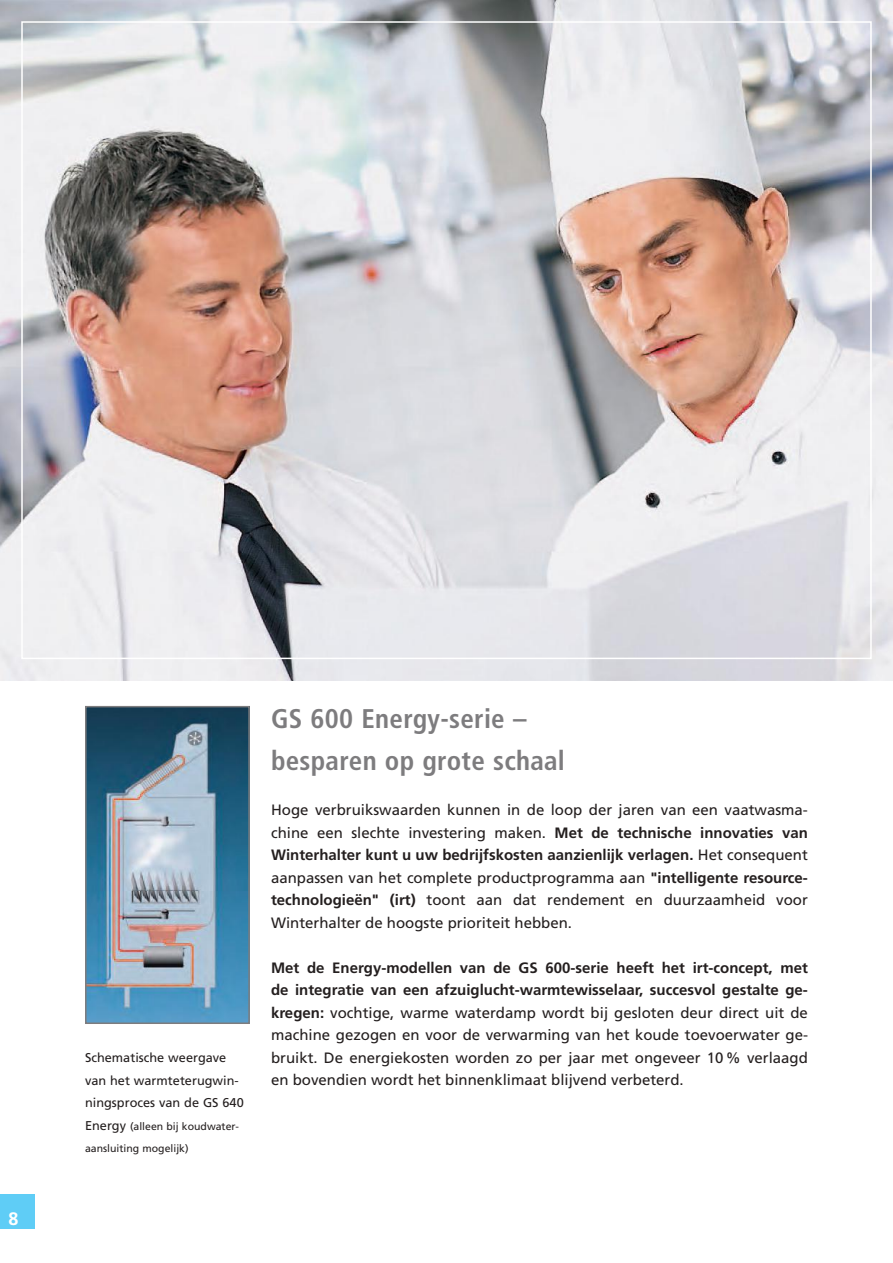
<style>
.page{position:relative;width:893px;height:1263px;background:#fff}
.page>*{position:absolute;margin:0;border:0;box-sizing:border-box;transform-origin:0 0}
.t1{font:700 condensed 27px/42px "Frutiger";letter-spacing:.01em;color:#7d7c7e}
.t2{font:700 18px "Frutiger";color:#fff}
.t3{font:15px/22.5px "Frutiger";color:#241f1f;text-align:justify}
.t4{font:12.75px/22.5px "Frutiger";color:#241f1f}
.t5{font:10.5px/22.5px "Frutiger";color:#241f1f}
.s1{font-size:12.75px}
.s2{font-weight:700}
</style>
<div class="page">
<div style="left:0;top:1195px;width:34px;height:34px;background:#5fcdf6"></div>
<img style="left:0;top:0;width:893px;height:680px">
<img style="left:88px;top:709px;width:159px;height:312px">
<div style="left:85px;top:706px;width:165px;height:318px;border:2px solid #7d7c7e"></div>
<p class="t2" style="left:9px;top:1208px;width:12px">8</p>
<p class="t4" style="left:85px;top:1046px;width:160px">Schematische weergave van het warmteterugwin&shy;ningsproces van de GS 640</p>
<p class="t5" style="left:85px;top:1115px;width:155px"><span class="s1">Energy</span> (alleen bij koudwater&shy;aansluiting mogelijk)</p>
<h1 class="t1" style="left:271px;top:698px;width:295px">GS 600 Energy-serie – besparen op grote schaal</h1>
<p class="t3" style="left:271px;top:798px;width:538px">Hoge verbruikswaarden kunnen in de loop der jaren van een vaatwasma&shy;chine een slechte investering maken. <span class="s2">Met de technische innovaties van Winterhalter kunt u uw bedrijfskosten aanzienlijk verlagen.</span> Het consequent aanpassen van het complete productprogramma aan <span class="s2">"intelligente resource&shy;technologieën" (irt)</span> toont aan dat rendement en duurzaamheid voor Winterhalter de hoogste prioriteit hebben.</p>
<p class="t3" style="left:271px;top:956px;width:538px"><span class="s2">Met de Energy-modellen van de GS 600-serie heeft het irt-concept, met de integratie van een afzuiglucht-warmtewisselaar, succesvol gestalte ge&shy;kregen:</span> vochtige, warme waterdamp wordt bij gesloten deur direct uit de machine gezogen en voor de verwarming van het koude toevoerwater ge&shy;bruikt. De energiekosten worden zo per jaar met ongeveer 10 % verlaagd en bovendien wordt het binnenklimaat blijvend verbeterd.</p>
</div>
